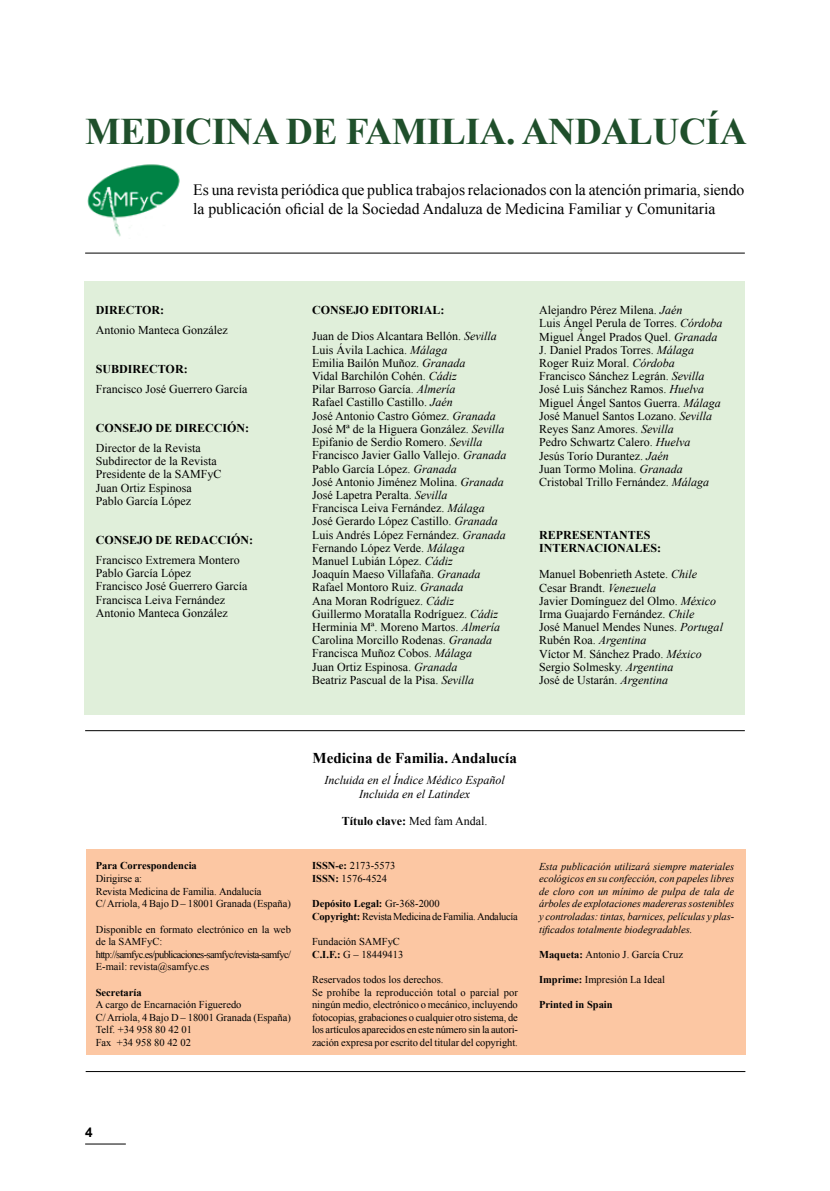
<style>
.page{position:relative;width:830px;height:1191px;background:#fff}
.page>*{position:absolute;margin:0;border:0;box-sizing:border-box;transform-origin:0 0}
.t1{font:700 37.5px "Times New Roman";letter-spacing:-.015em;color:#1f4f2b}
.t2{font:15.75px/18.9px "Times New Roman";letter-spacing:-.005em;color:#000}
.t3{font:700 15px "Times New Roman";color:#000}
.t4{font:700 13.5px "Arial";color:#000}
.t5{font:12px/13.2px "Times New Roman";color:#000}
.t6{font:700 12px/13.2px "Times New Roman";color:#000}
.t7{font:italic 12px/14.4px "Times New Roman";color:#000;text-align:center}
.t8{font:10.5px/12.6px "Times New Roman";color:#000}
.t9{font:italic 10.5px/12.6px "Times New Roman";color:#000;text-align:justify}
.t10{font:10.5px/12.6px "Times New Roman";letter-spacing:-.03em;color:#000}
.t11{font:700 10.5px "Times New Roman";color:#000}
.s1{font-weight:700}
.s2{font-style:italic}
.s3{font-weight:400}
</style>
<div class="page">
<hr style="left:86px;top:1071px;width:659px;height:1px;background:#000">
<hr style="left:85px;top:1143px;width:41px;height:1px;background:#000">
<img style="left:87px;top:164px;width:93px;height:73px">
<div style="left:84px;top:281px;width:660px;height:434px;background:#e0efda"></div>
<hr style="left:85px;top:253px;width:659px;height:1px;background:#000">
<hr style="left:85px;top:730px;width:659px;height:1px;background:#000">
<div style="left:86px;top:849px;width:659px;height:206px;background:#fcc7a3"></div>
<h1 class="t1" style="left:85px;top:106px;width:662px">MEDICINA DE FAMILIA. ANDALUCÍA</h1>
<h2 class="t2" style="left:193px;top:180px;width:552px">Es una revista periódica que publica trabajos relacionados con la atención primaria, siendo la publicación oficial de la Sociedad Andaluza de Medicina Familiar y Comunitaria</h2>
<p class="t6" style="left:96px;top:303px;width:70px">DIRECTOR:</p>
<p class="t5" style="left:96px;top:323px;width:133px">Antonio Manteca González</p>
<p class="t6" style="left:96px;top:362px;width:93px">SUBDIRECTOR:</p>
<p class="t5" style="left:96px;top:382px;width:153px">Francisco José Guerrero García</p>
<p class="t6" style="left:96px;top:421px;width:155px">CONSEJO DE DIRECCIÓN:</p>
<p class="t5" style="left:96px;top:441px;width:127px">Director de la Revista<br>Subdirector de la Revista<br>Presidente de la SAMFyC<br>Juan Ortiz Espinosa<br>Pablo García López</p>
<p class="t6" style="left:96px;top:533px;width:159px">CONSEJO DE REDACCIÓN:</p>
<p class="t5" style="left:96px;top:553px;width:153px">Francisco Extremera Montero<br>Pablo García López<br>Francisco José Guerrero García<br>Francisca Leiva Fernández<br>Antonio Manteca González</p>
<p class="t5" style="left:312px;top:297px;width:186px;line-height:26.4px"><span class="s1">CONSEJO EDITORIAL:<br></span>Juan de Dios Alcantara Bellón. <span class="s2">Sevilla</span></p>
<p class="t5" style="left:312px;top:343px;width:196px">Luis Ávila Lachica. <span class="s2">Málaga<br></span>Emilia Bailón Muñoz. <span class="s2">Granada<br></span>Vidal Barchilón Cohén. <span class="s2">Cádiz<br></span>Pilar Barroso García. <span class="s2">Almería<br></span>Rafael Castillo Castillo. <span class="s2">Jaén<br></span>José Antonio Castro Gómez. <span class="s2">Granada </span>José Mª de la Higuera González. <span class="s2">Sevilla </span>Epifanio de Serdio Romero. <span class="s2">Sevilla </span>Francisco Javier Gallo Vallejo. <span class="s2">Granada </span>Pablo García López. <span class="s2">Granada<br></span>José Antonio Jiménez Molina. <span class="s2">Granada </span>José Lapetra Peralta. <span class="s2">Sevilla<br></span>Francisca Leiva Fernández. <span class="s2">Málaga </span>José Gerardo López Castillo. <span class="s2">Granada </span>Luis Andrés López Fernández. <span class="s2">Granada </span>Fernando López Verde. <span class="s2">Málaga<br></span>Manuel Lubián López. <span class="s2">Cádiz<br></span>Joaquín Maeso Villafaña. <span class="s2">Granada </span>Rafael Montoro Ruiz. <span class="s2">Granada<br></span>Ana Moran Rodríguez. <span class="s2">Cádiz </span>Guillermo Moratalla Rodríguez. <span class="s2">Cádiz </span>Herminia Mª. Moreno Martos. <span class="s2">Almería </span>Carolina Morcillo Rodenas. <span class="s2">Granada </span>Francisca Muñoz Cobos. <span class="s2">Málaga<br></span>Juan Ortiz Espinosa. <span class="s2">Granada<br></span>Beatriz Pascual de la Pisa. <span class="s2">Sevilla</span></p>
<p class="t5" style="left:539px;top:303px;width:185px">Alejandro Pérez Milena. <span class="s2">Jaén<br></span>Luis Ángel Perula de Torres. <span class="s2">Córdoba<br></span>Miguel Ángel Prados Quel. <span class="s2">Granada<br></span>J. Daniel Prados Torres. <span class="s2">Málaga<br></span>Roger Ruiz Moral. <span class="s2">Córdoba<br></span>Francisco Sánchez Legrán. <span class="s2">Sevilla<br></span>José Luis Sánchez Ramos. <span class="s2">Huelva<br></span>Miguel Ángel Santos Guerra. <span class="s2">Málaga<br></span>José Manuel Santos Lozano. <span class="s2">Sevilla<br></span>Reyes Sanz Amores. <span class="s2">Sevilla<br></span>Pedro Schwartz Calero. <span class="s2">Huelva<br></span>Jesús Torío Durantez. <span class="s2">Jaén<br></span>Juan Tormo Molina. <span class="s2">Granada<br></span>Cristobal Trillo Fernández. <span class="s2">Málaga</span></p>
<p class="t6" style="left:539px;top:528px;width:124px">REPRESENTANTES<br>INTERNACIONALES:</p>
<p class="t5" style="left:539px;top:567px;width:185px">Manuel Bobenrieth Astete. <span class="s2">Chile<br></span>Cesar Brandt. <span class="s2">Venezuela<br></span>Javier Domínguez del Olmo. <span class="s2">México<br></span>Irma Guajardo Fernández. <span class="s2">Chile<br></span>José Manuel Mendes Nunes. <span class="s2">Portugal<br></span>Rubén Roa. <span class="s2">Argentina<br></span>Víctor M. Sánchez Prado. <span class="s2">México<br></span>Sergio Solmesky. <span class="s2">Argentina<br></span>José de Ustarán. <span class="s2">Argentina</span></p>
<p class="t11" style="left:96px;top:858px;width:103px">Para Correspondencia</p>
<p class="t8" style="left:96px;top:872px;width:196px">Dirigirse a:<br>Revista Medicina de Familia. Andalucía<br>C/ Arriola, 4 Bajo D – 18001 Granada (España)</p>
<p class="t8" style="left:96px;top:922px;width:196px">Disponible en formato electrónico en la web de la SAMFyC: http://samfyc.es/publicaciones-samfyc/revista-samfyc/ E-mail: revista@samfyc.es</p>
<p class="t11" style="left:96px;top:984px;width:47px">Secretaría</p>
<p class="t8" style="left:96px;top:998px;width:196px">A cargo de Encarnación Figueredo<br>C/ Arriola, 4 Bajo D – 18001 Granada (España)<br>Telf. +34 958 80 42 01<br>Fax +34 958 80 42 02</p>
<p class="t3" style="left:312px;top:747px;width:206px">Medicina de Familia. Andalucía</p>
<p class="t7" style="left:324px;top:772px;width:182px">Incluida en el Índice Médico Español<br>Incluida en el Latindex</p>
<p class="t6" style="left:341px;top:814px;width:147px">Título clave: <span class="s3">Med fam Andal.</span></p>
<p class="t8" style="left:312px;top:859px;width:85px"><span class="s1">ISSN-e:</span> 2173-5573<br><span class="s1">ISSN:</span> 1576-4524</p>
<p class="t10" style="left:312px;top:897px;width:207px"><span class="s1">Depósito Legal:</span> Gr-368-2000<br><span class="s1">Copyright:</span> Revista Medicina de Familia. Andalucía</p>
<p class="t8" style="left:312px;top:935px;width:93px">Fundación SAMFyC<br><span class="s1">C.I.F.:</span> G – 18449413</p>
<p class="t8" style="left:312px;top:973px;width:207px">Reservados todos los derechos.<br>Se prohíbe la reproducción total o parcial por ningún medio, electrónico o mecánico, incluyendo fotocopias, grabaciones o cualquier otro sistema, de los artículos aparecidos en este número sin la autori&shy;zación expresa por escrito del titular del copyright.</p>
<p class="t9" style="left:539px;top:859px;width:196px">Esta publicación utilizará siempre materiales ecológicos en su confección, con papeles libres de cloro con un mínimo de pulpa de tala de árboles de explotaciones madereras sostenibles y controladas: tintas, barnices, películas y plas&shy;tificados totalmente biodegradables.</p>
<p class="t8" style="left:539px;top:947px;width:145px"><span class="s1">Maqueta:</span> Antonio J. García Cruz</p>
<p class="t8" style="left:539px;top:973px;width:127px"><span class="s1">Imprime:</span> Impresión La Ideal</p>
<p class="t11" style="left:539px;top:997px;width:75px">Printed in Spain</p>
<p class="t4" style="left:85px;top:1122px;width:9px">4</p>
</div>
